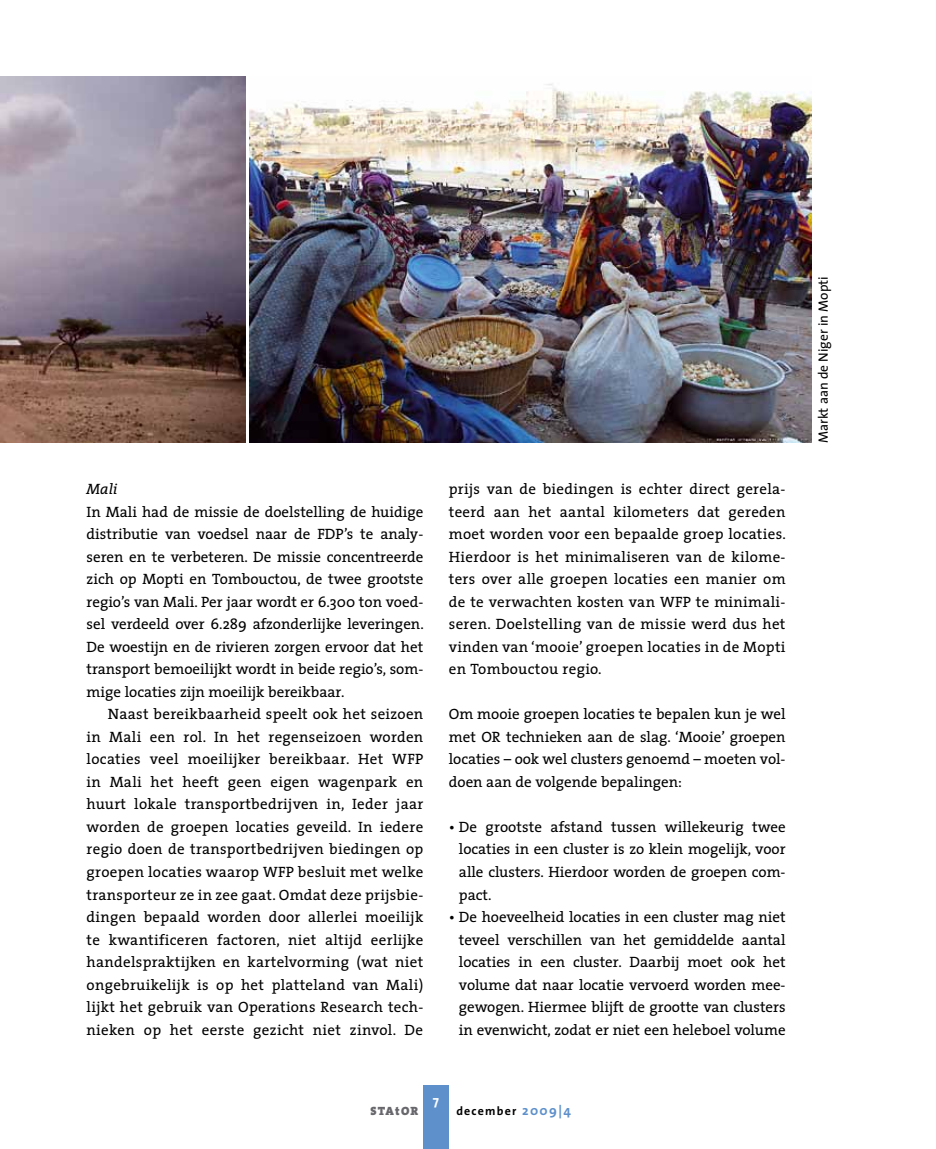
<style>
.page{position:relative;width:936px;height:1149px;background:#fff}
.page>*{position:absolute;margin:0;border:0;box-sizing:border-box;transform-origin:0 0}
.t1{font:15px/22.5px "The Serif";color:#000;text-align:justify}
.t2{font:italic 15px "The Serif";color:#000}
.t3{font:13.5px "The Sans";color:#000}
.t4{font:700 13.5px "The Sans";color:#fff}
.t5{font:700 12px "The Sans";letter-spacing:.1em;color:#000}
.t6{font:900 12px "The Serif";letter-spacing:.1em;color:#68676c}
.s1{font-size:13.5px;color:#5e90cb}
</style>
<div class="page">
<div style="left:423px;top:1084px;width:26px;height:64px;background:#5e90cb"></div>
<img style="left:0;top:77px;width:245px;height:365px">
<img style="left:250px;top:83px;width:561px;height:359px">
<p class="t2" style="left:87px;top:476px;width:32px">Mali</p>
<p class="t1" style="left:87px;top:499px;width:338px">In Mali had de missie de doelstelling de huidige distributie van voedsel naar de FDP’s te analy&shy;seren en te verbeteren. De missie concentreerde zich op Mopti en Tombouctou, de twee grootste regio’s van Mali. Per jaar wordt er 6.300 ton voed&shy;sel verdeeld over 6.289 afzonderlijke leveringen.<br>De woestijn en de rivieren zorgen ervoor dat het transport bemoeilijkt wordt in beide regio’s, som&shy;mige locaties zijn moeilijk bereikbaar.</p>
<p class="t1" style="left:87px;top:702px;width:338px;text-indent:21px">Naast bereikbaarheid speelt ook het seizoen in Mali een rol. In het regenseizoen worden locaties veel moeilijker bereikbaar. Het WFP in Mali het heeft geen eigen wagenpark en huurt lokale transportbedrijven in, Ieder jaar worden de groepen locaties geveild. In iedere regio doen de transportbedrijven biedingen op groepen locaties waarop WFP besluit met welke transporteur ze in zee gaat. Omdat deze prijsbie&shy;dingen bepaald worden door allerlei moeilijk te kwantificeren factoren, niet altijd eerlijke handelspraktijken en kartelvorming (wat niet ongebruikelijk is op het platteland van Mali) lijkt het gebruik van Operations Research tech&shy;nieken op het eerste gezicht niet zinvol. De</p>
<p class="t1" style="left:449px;top:477px;width:338px">prijs van de biedingen is echter direct gerela&shy;teerd aan het aantal kilometers dat gereden moet worden voor een bepaalde groep locaties.<br>Hierdoor is het minimaliseren van de kilome&shy;ters over alle groepen locaties een manier om de te verwachten kosten van WFP te minimali&shy;seren. Doelstelling van de missie werd dus het vinden van ‘mooie’ groepen locaties in de Mopti en Tombouctou regio.</p>
<p class="t1" style="left:449px;top:702px;width:338px">Om mooie groepen locaties te bepalen kun je wel met OR technieken aan de slag. ‘Mooie’ groepen locaties – ook wel clusters genoemd – moeten vol&shy;doen aan de volgende bepalingen:</p>
<p class="t1" style="left:459px;top:814px;width:328px;text-indent:-10px">• De grootste afstand tussen willekeurig twee locaties in een cluster is zo klein mogelijk, voor alle clusters. Hierdoor worden de groepen com&shy;pact.</p>
<p class="t1" style="left:459px;top:904px;width:328px;text-indent:-10px">• De hoeveelheid locaties in een cluster mag niet teveel verschillen van het gemiddelde aantal locaties in een cluster. Daarbij moet ook het volume dat naar locatie vervoerd worden mee&shy;gewogen. Hiermee blijft de grootte van clusters in evenwicht, zodat er niet een heleboel volume</p>
<p class="t4" style="left:433px;top:1088px;width:8px">7</p>
<p class="t6" style="left:370px;top:1100px;width:49px">STAtOR</p>
<p class="t5" style="left:456px;top:1100px;width:116px">december <span class="s1">2009|4</span></p>
<p class="t3" style="left:812px;top:443px;width:168px;rotate:-90deg">Markt aan de Niger in Mopti</p>
</div>
